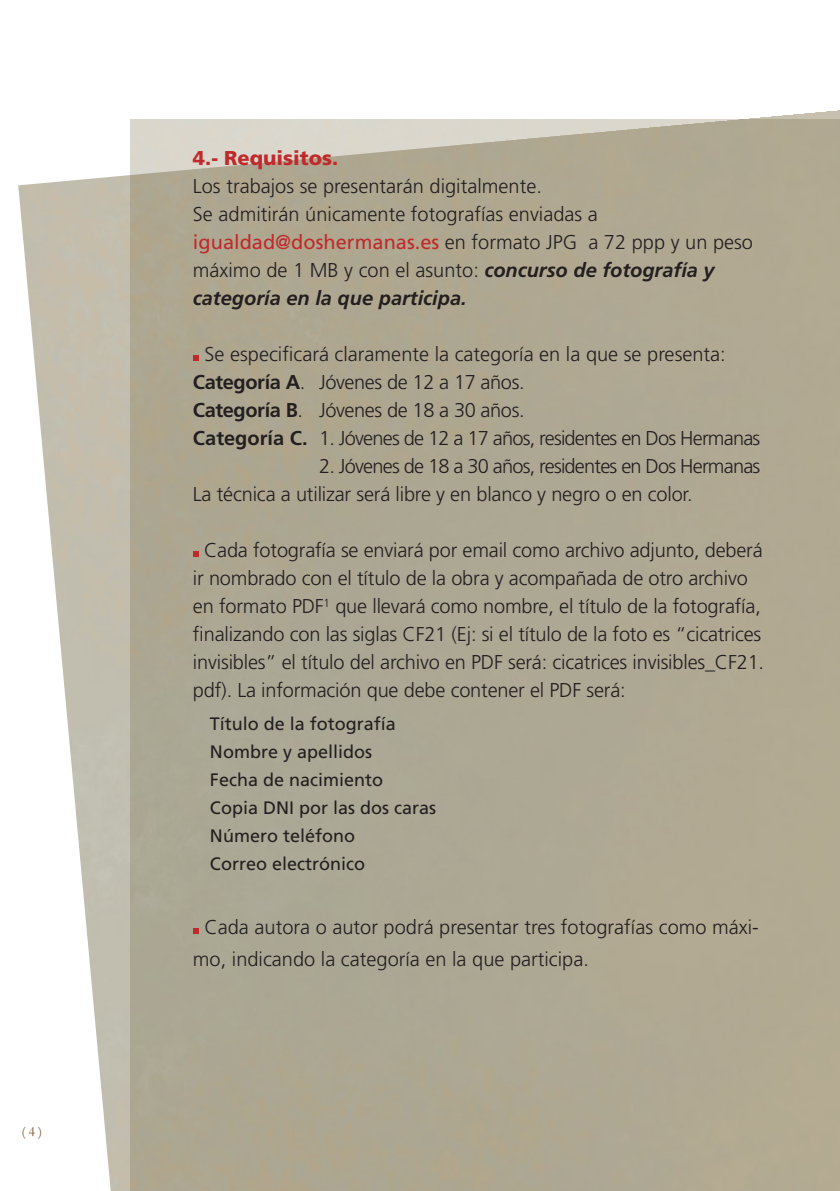
<style>
.page{position:relative;width:840px;height:1191px;background:#fff}
.page>*{position:absolute;margin:0;border:0;box-sizing:border-box;transform-origin:0 0}
.List_Paragraph{font:300 20px/28px "Frutiger LT Std";letter-spacing:-.01em;color:#231f20}
.Body_Text{font:300 20px "Frutiger LT Std";letter-spacing:-.04em;color:#231f20}
.Body_Text-2{font:300 20px "Frutiger LT Std";color:#231f20}
.Heading_1{font:900 20px "Frutiger LT Std";color:#c12a2a}
.Heading_1-2{font:18px "Frutiger LT Std";color:#231f20}
.t1{font:14px "Bembo";color:#7b5733}
.s1{font-weight:400;color:#c12a2a}
.s2{font-weight:700;font-style:italic}
.s3{font-weight:700}
</style>
<div class="page">
<img style="left:18px;top:110px;width:821px;height:1081px">
<svg style="left:193px;top:355px;width:6px;height:6px"></svg>
<svg style="left:193px;top:551px;width:6px;height:6px"></svg>
<svg style="left:193px;top:927px;width:6px;height:6px"></svg>
<p class="t1" style="left:22px;top:1123px;width:22px">(4)</p>
<p class="Heading_1" style="left:193px;top:146px;width:147px">4.- Requisitos.</p>
<p class="Body_Text-2" style="left:193px;top:175px;width:350px">Los trabajos se presentarán digitalmente.</p>
<p class="List_Paragraph" style="left:193px;top:201px;width:406px">Se admitirán únicamente fotografías enviadas a</p>
<p class="List_Paragraph" style="left:193px;top:229px;width:561px"><span class="s1">igualdad@doshermanas.es</span> en formato JPG a 72 ppp y un peso máximo de 1 MB y con el asunto: <span class="s2">concurso de fotografía y categoría en la que participa.</span></p>
<p class="List_Paragraph" style="left:204px;top:341px;width:522px">Se especificará claramente la categoría en la que se presenta:</p>
<p class="List_Paragraph" style="left:193px;top:369px;width:333px"><span class="s3">Categoría A</span>. Jóvenes de 12 a 17 años.</p>
<p class="List_Paragraph" style="left:193px;top:397px;width:333px"><span class="s3">Categoría B</span>. Jóvenes de 18 a 30 años.</p>
<p class="Body_Text" style="left:193px;top:427px;width:568px"><span class="s3">Categoría C.</span> 1. Jóvenes de 12 a 17 años, residentes en Dos Hermanas</p>
<p class="Body_Text" style="left:319px;top:455px;width:442px">2. Jóvenes de 18 a 30 años, residentes en Dos Hermanas</p>
<p class="List_Paragraph" style="left:193px;top:481px;width:501px">La técnica a utilizar será libre y en blanco y negro o en color.</p>
<p class="List_Paragraph" style="left:193px;top:537px;width:572px;text-indent:11px">Cada fotografía se enviará por email como archivo adjunto, deberá ir nombrado con el título de la obra y acompañada de otro archivo en formato PDF<sup>1</sup> que llevará como nombre, el título de la fotografía, finalizando con las siglas CF21 (Ej: si el título de la foto es “cicatrices invisibles” el título del archivo en PDF será: cicatrices invisibles_CF21. pdf). La información que debe contener el PDF será:</p>
<p class="Heading_1-2" style="left:210px;top:712px;width:187px">Título de la fotografía</p>
<p class="Heading_1-2" style="left:210px;top:740px;width:164px">Nombre y apellidos</p>
<p class="Heading_1-2" style="left:210px;top:768px;width:175px">Fecha de nacimiento</p>
<p class="Heading_1-2" style="left:210px;top:796px;width:228px">Copia DNI por las dos caras</p>
<p class="Heading_1-2" style="left:210px;top:824px;width:147px">Número teléfono</p>
<p class="Heading_1-2" style="left:210px;top:852px;width:157px">Correo electrónico</p>
<p class="List_Paragraph" style="left:193px;top:911px;width:567px;line-height:32px;text-indent:12px">Cada autora o autor podrá presentar tres fotografías como máxi&shy;mo, indicando la categoría en la que participa.</p>
</div>
